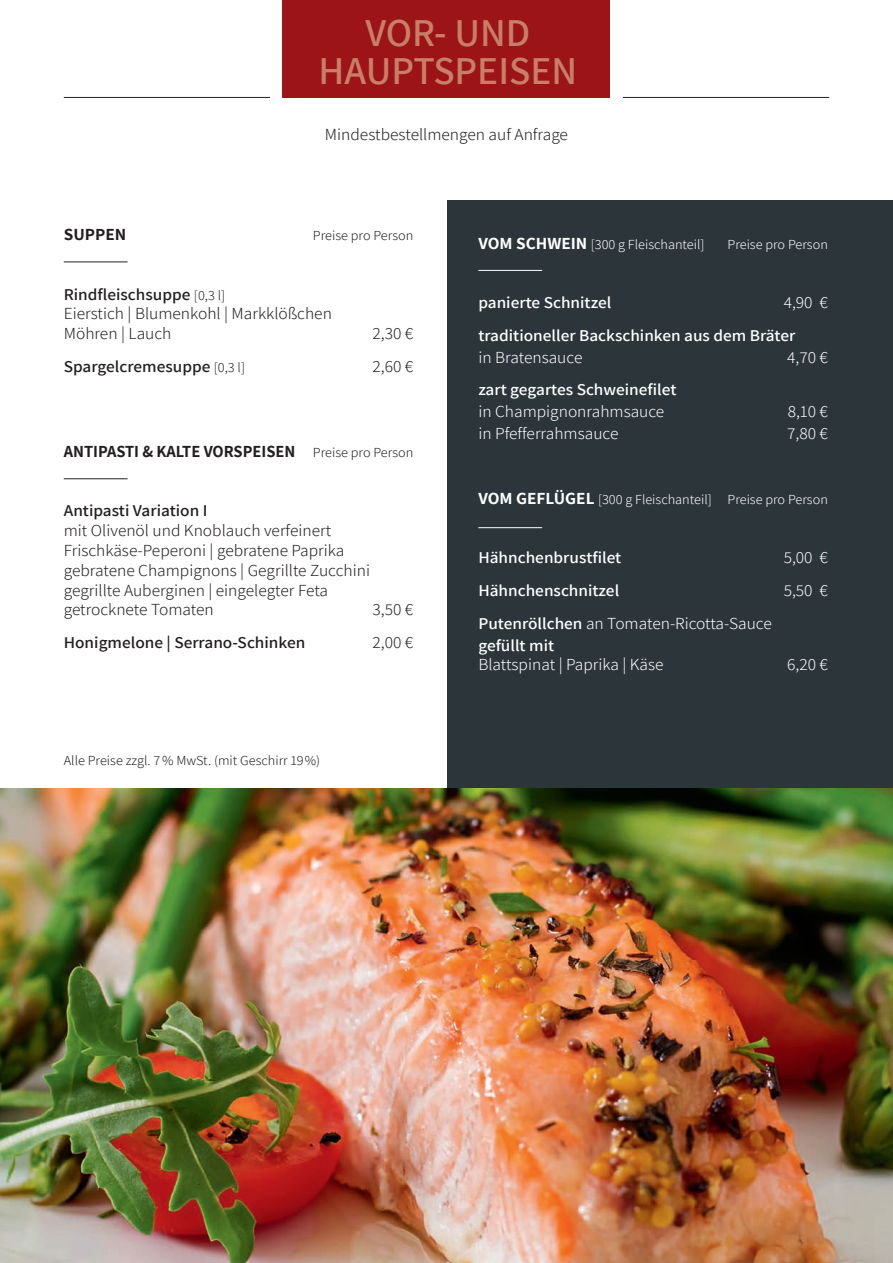
<style>
.page{position:relative;width:893px;height:1263px;background:#fff}
.page>*{position:absolute;margin:0;border:0;box-sizing:border-box;transform-origin:0 0}
.t1{font:600 39.45px/37.5px "Assistant";color:#c77f69;text-align:center}
.t2{font:300 16.5px/19.8px "Assistant";color:#231f20;scale:1.05 1}
.t3{font:600 16.5px/21.9px "Assistant";color:#fff;scale:1.05 1}
.t4{font:300 16.5px "Assistant";color:#fff;scale:1.05 1}
.t5{font:600 16.5px "Assistant";color:#231f20;scale:1.05 1}
.t6{font:700 16.5px "Assistant";color:#231f20}
.t7{font:700 16.5px "Assistant";color:#231f20;scale:1.05 1}
.t8{font:300 13.5px "Assistant";color:#fff;scale:1.05 1}
.t9{font:300 13.5px "Assistant";color:#231f20;scale:1.05 1}
.s1{font-weight:600}
.s2{font-size:13.5px}
.s3{font-weight:300;font-size:13.5px}
.s4{font-weight:700;font-size:16.5px}
.s5{font-weight:300}
</style>
<div class="page">
<div style="left:448px;top:201px;width:445px;height:1062px;background:#2c353a"></div>
<div style="left:283px;top:0;width:327px;height:98px;background:#9c1418"></div>
<hr style="left:623px;top:97px;width:206px;height:1px;background:#231f20">
<hr style="left:64px;top:97px;width:206px;height:1px;background:#231f20">
<hr style="left:64px;top:261px;width:64px;height:1px;background:#231f20">
<hr style="left:64px;top:478px;width:64px;height:1px;background:#231f20">
<hr style="left:478px;top:270px;width:64px;height:1px;background:#fff">
<hr style="left:478px;top:527px;width:64px;height:1px;background:#fff">
<img style="left:0;top:789px;width:893px;height:474px">
<h1 class="t1" style="left:319px;top:13px;width:260px">VOR- UND<br>HAUPTSPEISEN</h1>
<p class="t2" style="left:325px;top:123px;width:233px">Mindestbestellmengen auf Anfrage</p>
<p class="t7" style="left:64px;top:223px;width:61px">SUPPEN</p>
<p class="t9" style="left:313px;top:226px;width:97px">Preise pro Person</p>
<p class="t2" style="left:64px;top:283px;width:257px"><span class="s1">Rindfleischsuppe</span> <span class="s2">[0,3 l]<br></span>Eierstich | Blumenkohl | Markklößchen<br>Möhren | Lauch</p>
<p class="t2" style="left:373px;top:323px;width:40px">2,30 €</p>
<p class="t5" style="left:64px;top:355px;width:174px">Spargelcremesuppe <span class="s3">[0,3 l]</span></p>
<p class="t2" style="left:373px;top:355px;width:40px">2,60 €</p>
<p class="t6" style="left:64px;top:440px;width:351px">ANTIPASTI &amp; KALTE VORSPEISEN <span class="s3">Preise pro Person</span></p>
<p class="t5" style="left:64px;top:499px;width:138px">Antipasti Variation I</p>
<p class="t2" style="left:64px;top:520px;width:293px">mit Olivenöl und Knoblauch verfeinert Frischkäse-Peperoni | gebratene Paprika gebratene Champignons | Gegrillte Zucchini gegrillte Auberginen | eingelegter Feta getrocknete Tomaten</p>
<p class="t2" style="left:373px;top:599px;width:40px">3,50 €</p>
<p class="t5" style="left:64px;top:631px;width:231px">Honigmelone | Serrano-Schinken</p>
<p class="t2" style="left:373px;top:632px;width:40px">2,00 €</p>
<p class="t9" style="left:64px;top:752px;width:246px">Alle Preise zzgl. 7 % MwSt. (mit Geschirr 19%)</p>
<p class="t8" style="left:478px;top:235px;width:217px"><span class="s4">VOM SCHWEIN</span> [300 g Fleischanteil]</p>
<p class="t8" style="left:728px;top:235px;width:97px">Preise pro Person</p>
<p class="t3" style="left:478px;top:291px;width:128px">panierte Schnitzel</p>
<p class="t4" style="left:784px;top:291px;width:44px">4,90 €</p>
<p class="t3" style="left:478px;top:323px;width:303px">traditioneller Backschinken aus dem Bräter</p>
<p class="t4" style="left:478px;top:346px;width:101px">in Bratensauce</p>
<p class="t4" style="left:787px;top:346px;width:40px">4,70 €</p>
<p class="t3" style="left:478px;top:378px;width:190px">zart gegartes Schweinefilet</p>
<p class="t4" style="left:478px;top:400px;width:179px">in Champignonrahmsauce</p>
<p class="t4" style="left:788px;top:400px;width:40px">8,10 €</p>
<p class="t4" style="left:478px;top:422px;width:135px">in Pfefferrahmsauce</p>
<p class="t4" style="left:787px;top:422px;width:40px">7,80 €</p>
<p class="t8" style="left:478px;top:490px;width:334px"><span class="s4">VOM GEFLÜGEL</span> [300 g Fleischanteil] Preise pro Person</p>
<p class="t3" style="left:478px;top:546px;width:138px">Hähnchenbrustfilet</p>
<p class="t4" style="left:784px;top:547px;width:44px">5,00 €</p>
<p class="t3" style="left:478px;top:579px;width:136px">Hähnchenschnitzel</p>
<p class="t4" style="left:784px;top:579px;width:44px">5,50 €</p>
<p class="t3" style="left:478px;top:611px;width:281px">Putenröllchen <span class="s5">an Tomaten-Ricotta-Sauce </span>gefüllt mit</p>
<p class="t4" style="left:478px;top:653px;width:178px">Blattspinat | Paprika | Käse</p>
<p class="t4" style="left:787px;top:653px;width:40px">6,20 €</p>
</div>
